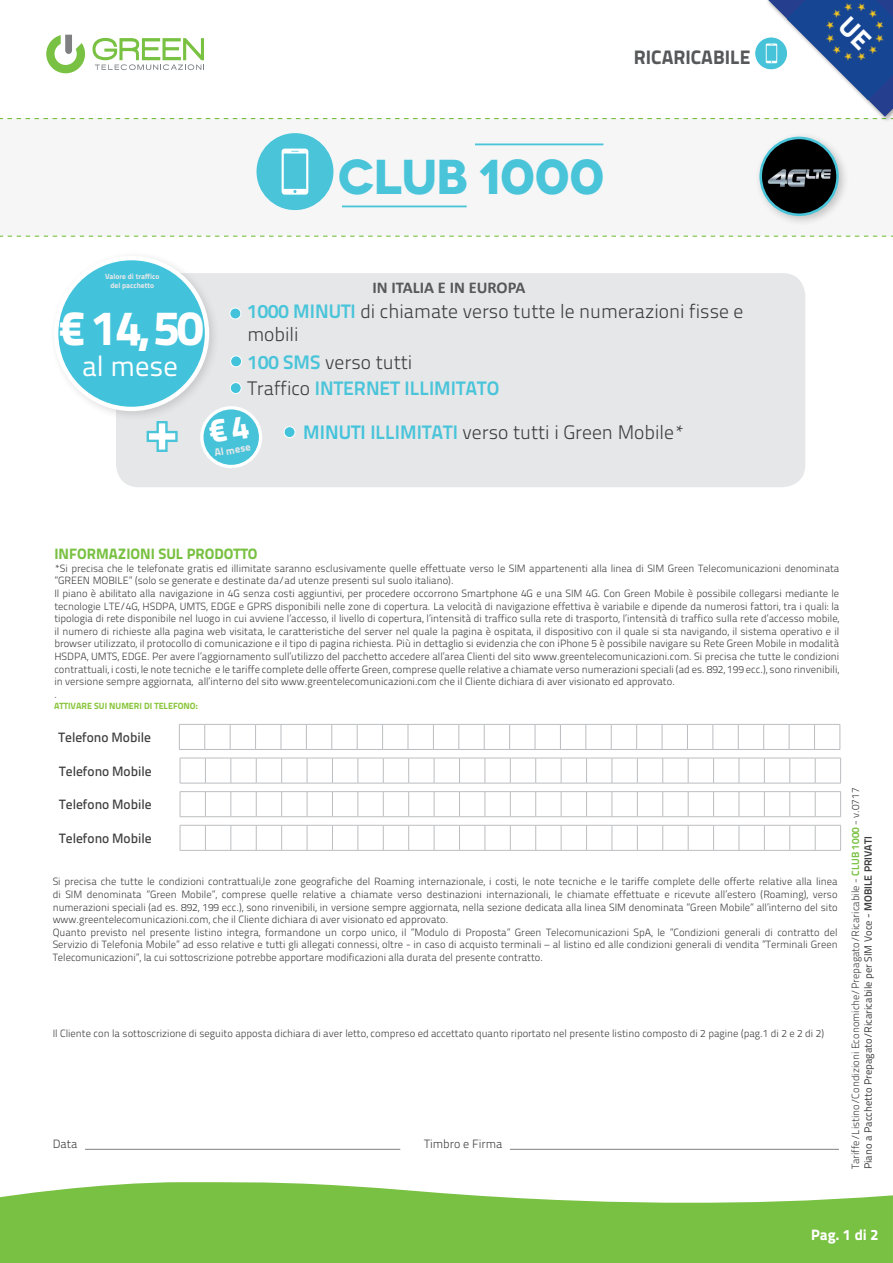
<style>
.page{position:relative;width:893px;height:1263px;background:#fff}
.page>*{position:absolute;margin:0;border:0;box-sizing:border-box;transform-origin:0 0}
.t1{font:800 52.35px "Titillium Text 22 L";color:#fff}
.t2{font:700 48.9px "Novecentowide";letter-spacing:-.025em;color:#49c4d9}
.t3{font:800 48.75px "Titillium Text 22 L";color:#fff}
.t4{font:28.5px "Titillium Text 22 L";color:#fff}
.t5{font:300 19.5px/23.4px "Titillium Text 22 L";color:#3e3e3f}
.t6{font:700 19.5px/26.7px "Titillium Text 22 L";color:#49c4d9}
.t7{font:800 19.5px "Titillium Text 22 L";color:#57585a}
.t8{font:700 16.5px "Calibri";color:#57585a}
.t9{font:800 15px "Titillium Text 22 L";color:#79c142}
.t10{font:800 15px "Titillium Text 22 L";color:#fff}
.t11{font:500 13.5px "Titillium Text 22 L";color:#3e3e3f}
.t12{font:300 12px "Titillium Text 22 L";color:#3e3e3f}
.t13{font:300 10.5px/12.6px "Titillium Text 22 L";color:#3e3e3f}
.t14{font:800 10.5px "Titillium Text 22 L";color:#e6e7e9}
.t15{font:800 9px "Titillium Text 22 L";color:#8bc63e}
.t16{font:800 7.5px/9px "Titillium Text 22 L";color:#e6e7e9;text-align:center}
.s1{font-weight:700;color:#49c4d9}
.s2{font-weight:300;color:#3e3e3f}
.s3{font-weight:700;color:#43c3db}
.s4{font-weight:700;color:#79c142}
.s5{font-weight:400}
.s6{font-weight:700}
</style>
<div class="page">
<div style="left:0;top:119px;width:893px;height:118px;background:#f6f6f7"></div>
<svg style="left:0;top:1182px;width:893px;height:81px;background:#8bc95c"></svg>
<div style="left:116px;top:273px;width:689px;height:214px;background:#e6e7e9;border-radius:23px"></div>
<div style="left:49px;top:251px;width:171px;height:171px;background:#231f20;opacity:.15"></div>
<div style="left:56px;top:258px;width:151px;height:151px;background:#43c3db;border-radius:50%"></div>
<div style="left:54px;top:256px;width:155px;height:155px;border:4px solid #fff;border-radius:50%"></div>
<div style="left:230px;top:308px;width:11px;height:11px;background:#43c3db;border-radius:50%"></div>
<div style="left:230px;top:308px;width:11px;height:11px;border:1px solid #fff;border-radius:50%"></div>
<svg style="left:144px;top:419px;width:36px;height:33px"></svg>
<div style="left:754px;top:131px;width:96px;height:96px;background:#231f20;opacity:.25"></div>
<img style="left:761px;top:138px;width:76px;height:77px;border-radius:38px">
<div style="left:759px;top:137px;width:80px;height:79px;border:3px solid #49c4d9;border-radius:50%"></div>
<hr style="left:85px;top:1149px;width:315px;height:1px;background:#808083">
<hr style="left:510px;top:1149px;width:329px;height:1px;background:#808083">
<div style="left:231px;top:356px;width:11px;height:11px;background:#43c3db;border-radius:50%"></div>
<div style="left:230px;top:355px;width:12px;height:12px;border:1px solid #fff;border-radius:50%"></div>
<div style="left:230px;top:383px;width:11px;height:10px;background:#43c3db;border-radius:50%"></div>
<div style="left:230px;top:382px;width:12px;height:12px;border:1px solid #fff;border-radius:50%"></div>
<div style="left:202px;top:408px;width:59px;height:58px;background:#46c3d9;border-radius:50%"></div>
<div style="left:200px;top:406px;width:62px;height:62px;border:3px solid #fff;border-radius:50%"></div>
<div style="left:284px;top:427px;width:11px;height:11px;background:#43c3db;border-radius:50%"></div>
<div style="left:284px;top:426px;width:11px;height:12px;border:1px solid #fff;border-radius:50%"></div>
<svg style="left:179px;top:724px;width:662px;height:26px"></svg>
<svg style="left:180px;top:758px;width:661px;height:26px"></svg>
<svg style="left:180px;top:791px;width:661px;height:26px"></svg>
<svg style="left:180px;top:825px;width:661px;height:26px"></svg>
<hr style="left:342px;top:206px;width:125px;height:1px;background:#49c4d9">
<div style="left:257px;top:133px;width:76px;height:77px;background:#49c4d9;border-radius:50%"></div>
<svg style="left:282px;top:149px;width:26px;height:46px"></svg>
<hr style="left:475px;top:143px;width:128px;height:2px;background:#49c4d9">
<div style="left:766px;top:0;width:127px;height:123px;background:#231f20;opacity:.25"></div>
<svg style="left:208px;top:416px;width:42px;height:6px"></svg>
<svg style="left:0;top:0;width:893px;height:119px"></svg>
<h3 class="t7" style="left:634px;top:42px;width:118px">RICARICABILE</h3>
<h2 class="t2" style="left:338px;top:147px;width:268px">CLUB 1000</h2>
<p class="t16" style="left:105px;top:271px;width:56px">Valore di traffico del pacchetto</p>
<h3 class="t3" style="left:57px;top:289px;width:148px">€ 14, 50</h3>
<h3 class="t4" style="left:82px;top:345px;width:97px">al mese</h3>
<h1 class="t1" style="left:148px;top:392px;width:29px">+</h1>
<h3 class="t8" style="left:373px;top:276px;width:154px">IN ITALIA E IN EUROPA</h3>
<h3 class="t5" style="left:247px;top:298px;width:498px"><span class="s1">1000 MINUTI</span> di chiamate verso tutte le numerazioni fisse e mobili</h3>
<h3 class="t6" style="left:247px;top:347px;width:253px">100 SMS <span class="s2">verso tutti<br>Traffico</span> INTERNET ILLIMITATO</h3>
<p class="t14" style="left:213px;top:444px;width:38px;rotate:-9deg">Al mese</p>
<h3 class="t5" style="left:303px;top:420px;width:382px"><span class="s3">MINUTI</span> <span class="s1">ILLIMITATI</span> verso tutti i Green Mobile*</h3>
<h3 class="t9" style="left:54px;top:542px;width:205px">INFORMAZIONI SUL PRODOTTO</h3>
<p class="t13" style="left:54px;top:561px;width:786px">*Si precisa che le telefonate gratis ed illimitate saranno esclusivamente quelle effettuate verso le SIM appartenenti alla linea di SIM Green Telecomunicazioni denominata ”GREEN MOBILE” (solo se generate e destinate da/ad utenze presenti sul suolo italiano).<br>Il piano è abilitato alla navigazione in 4G senza costi aggiuntivi, per procedere occorrono Smartphone 4G e una SIM 4G. Con Green Mobile è possibile collegarsi mediante le tecnologie LTE/4G, HSDPA, UMTS, EDGE e GPRS disponibili nelle zone di copertura. La velocità di navigazione effettiva è variabile e dipende da numerosi fattori, tra i quali: la tipologia di rete disponibile nel luogo in cui avviene l’accesso, il livello di copertura, l’intensità di traffico sulla rete di trasporto, l’intensità di traffico sulla rete d’accesso mobile, il numero di richieste alla pagina web visitata, le caratteristiche del server nel quale la pagina è ospitata, il dispositivo con il quale si sta navigando, il sistema operativo e il browser utilizzato, il protocollo di comunicazione e il tipo di pagina richiesta. Più in dettaglio si evidenzia che con iPhone 5 è possibile navigare su Rete Green Mobile in modalità HSDPA, UMTS, EDGE. Per avere l’aggiornamento sull’utilizzo del pacchetto accedere all’area Clienti del sito www.greentelecomunicazioni.com. Si precisa che tutte le condizioni contrattuali, i costi, le note tecniche e le tariffe complete delle offerte Green, comprese quelle relative a chiamate verso numerazioni speciali (ad es. 892, 199 ecc.), sono rinvenibili, in versione sempre aggiornata, all’interno del sito www.greentelecomunicazioni.com che il Cliente dichiara di aver visionato ed approvato.<br>.</p>
<p class="t15" style="left:54px;top:699px;width:145px">ATTIVARE SUI NUMERI DI TELEFONO:</p>
<p class="t11" style="left:59px;top:727px;width:94px">Telefono Mobile</p>
<p class="t11" style="left:59px;top:761px;width:94px">Telefono Mobile</p>
<p class="t11" style="left:59px;top:794px;width:94px">Telefono Mobile</p>
<p class="t11" style="left:59px;top:828px;width:94px">Telefono Mobile</p>
<p class="t13" style="left:53px;top:875px;width:786px">Si precisa che tutte le condizioni contrattuali,le zone geografiche del Roaming internazionale, i costi, le note tecniche e le tariffe complete delle offerte relative alla linea di SIM denominata ”Green Mobile”, comprese quelle relative a chiamate verso destinazioni internazionali, le chiamate effettuate e ricevute all’estero (Roaming), verso numerazioni speciali (ad es. 892, 199 ecc.), sono rinvenibili, in versione sempre aggiornata, nella sezione dedicata alla linea SIM denominata ”Green Mobile” all’interno del sito www.greentelecomunicazioni.com, che il Cliente dichiara di aver visionato ed approvato.<br>Quanto previsto nel presente listino integra, formandone un corpo unico, il ”Modulo di Proposta” Green Telecomunicazioni SpA, le ”Condizioni generali di contratto del Servizio di Telefonia Mobile” ad esso relative e tutti gli allegati connessi, oltre - in caso di acquisto terminali – al listino ed alle condizioni generali di vendita ”Terminali Green Telecomunicazioni”, la cui sottoscrizione potrebbe apportare modificazioni alla durata del presente contratto.</p>
<p class="t13" style="left:53px;top:1026px;width:773px">Il Cliente con la sottoscrizione di seguito apposta dichiara di aver letto, compreso ed accettato quanto riportato nel presente listino composto di 2 pagine (pag.1 di 2 e 2 di 2)</p>
<p class="t12" style="left:53px;top:1135px;width:26px">Data</p>
<p class="t12" style="left:424px;top:1135px;width:80px">Timbro e Firma</p>
<p class="t13" style="left:849px;top:1169px;width:383px;rotate:-90deg">Tariffe/Listino/Condizioni Economiche/Prepagato/Ricaricabile - <span class="s4">CLUB 1000</span> - v.0717<br><span class="s5">Piano a Pacchetto Prepagato/Ricaricabile per SIM Voce -</span> <span class="s6">MOBILE PRIVATI</span></p>
<h3 class="t10" style="left:811px;top:1223px;width:69px">Pag. 1 di 2</h3>
</div>
